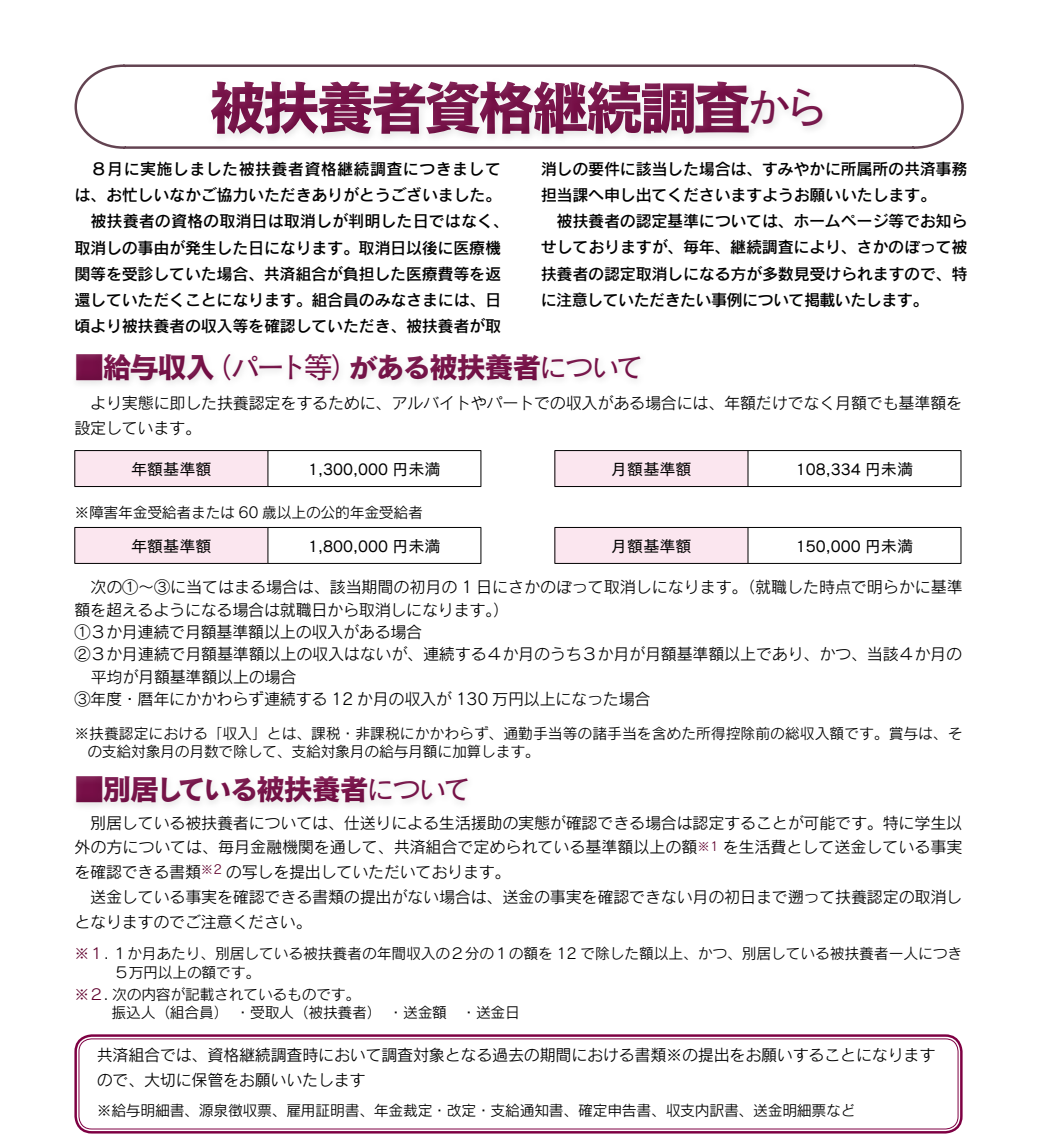
<style>
.page{position:relative;width:1042px;height:1141px;background:#fff}
.page>*{position:absolute;margin:0;border:0;box-sizing:border-box;transform-origin:0 0}
.t1{font:59.5px "Cezanne Pro N B";letter-spacing:-.095em;color:#770f47}
.t2{font:29.75px "Cezanne Pro N B";letter-spacing:-.08em;color:#770f47}
.t3{font:16.1px/24.8px "Rodin Pro N M";letter-spacing:-.015em;color:#000}
.t4{font:16.1px/26.1px "Rodin Pro N DB";letter-spacing:-.02em;color:#000}
.t5{font:16.1px "Cezanne Pro N M";color:#000}
.t6{font:14.88px/18.6px "Rodin Pro N M";letter-spacing:-.02em;color:#000}
.s1{font-family:"Cezanne Pro N M";font-size:45.85px}
.s2{font-family:"Cezanne Pro N M"}
.s3{color:#5f002d}
</style>
<div class="page">
<svg style="left:74px;top:64px;width:890px;height:85px"></svg>
<div style="left:74px;top:1034px;width:888px;height:100px;border:2px solid #7e0043;border-radius:16px"></div>
<div style="left:79px;top:1038px;width:879px;height:91px;border:1px solid #7e0043;border-radius:13px"></div>
<div style="left:201px;top:71px;width:626px;height:68px;background:#fff"></div>
<div style="left:205px;top:76px;width:627px;height:69px;background:#f9f9f9"></div>
<div style="left:69px;top:349px;width:580px;height:42px;background:#fbfbfb"></div>
<div style="left:69px;top:771px;width:408px;height:42px;background:#fbfbfb"></div>
<div style="left:75px;top:451px;width:193px;height:36px;background:#fbe6ef"></div>
<hr style="left:74px;top:450px;width:194px;height:1px;background:#000">
<hr style="left:74px;top:451px;width:1px;height:35px;background:#000">
<hr style="left:268px;top:450px;width:213px;height:1px;background:#000">
<hr style="left:268px;top:451px;width:1px;height:35px;background:#000">
<hr style="left:480px;top:451px;width:1px;height:35px;background:#000">
<hr style="left:74px;top:486px;width:194px;height:1px;background:#000">
<hr style="left:268px;top:486px;width:213px;height:1px;background:#000">
<div style="left:75px;top:527px;width:193px;height:36px;background:#fbe6ef"></div>
<hr style="left:74px;top:527px;width:194px;height:1px;background:#000">
<hr style="left:74px;top:528px;width:1px;height:35px;background:#000">
<hr style="left:268px;top:527px;width:213px;height:1px;background:#000">
<hr style="left:268px;top:528px;width:1px;height:35px;background:#000">
<hr style="left:480px;top:528px;width:1px;height:35px;background:#000">
<hr style="left:74px;top:563px;width:194px;height:1px;background:#000">
<hr style="left:268px;top:563px;width:213px;height:1px;background:#000">
<div style="left:555px;top:451px;width:193px;height:36px;background:#fbe6ef"></div>
<hr style="left:554px;top:450px;width:194px;height:1px;background:#000">
<hr style="left:554px;top:451px;width:1px;height:35px;background:#000">
<hr style="left:748px;top:450px;width:213px;height:1px;background:#000">
<hr style="left:747px;top:451px;width:1px;height:35px;background:#000">
<hr style="left:960px;top:451px;width:1px;height:35px;background:#000">
<hr style="left:554px;top:486px;width:194px;height:1px;background:#000">
<hr style="left:748px;top:486px;width:213px;height:1px;background:#000">
<div style="left:555px;top:527px;width:193px;height:36px;background:#fbe6ef"></div>
<hr style="left:554px;top:527px;width:194px;height:1px;background:#000">
<hr style="left:554px;top:528px;width:1px;height:35px;background:#000">
<hr style="left:748px;top:527px;width:213px;height:1px;background:#000">
<hr style="left:747px;top:528px;width:1px;height:35px;background:#000">
<hr style="left:960px;top:528px;width:1px;height:35px;background:#000">
<hr style="left:554px;top:563px;width:194px;height:1px;background:#000">
<hr style="left:748px;top:563px;width:213px;height:1px;background:#000">
<h1 class="t1" style="left:208px;top:70px;width:622px">被扶養者資格継続調査<span class="s1">から</span></h1>
<p class="t4" style="left:74px;top:156px;width:436px">　８月に実施しました被扶養者資格継続調査につきましては、お忙しいなかご協力いただきありがとうございました。　被扶養者の資格の取消日は取消しが判明した日ではなく、取消しの事由が発生した日になります。取消日以後に医療機関等を受診していた場合、共済組合が負担した医療費等を返還していただくことになります。組合員のみなさまには、日頃より被扶養者の収入等を確認していただき、被扶養者が取</p>
<p class="t4" style="left:541px;top:156px;width:428px">消しの要件に該当した場合は、すみやかに所属所の共済事務担当課へ申し出てくださいますようお願いいたします。<br>　被扶養者の認定基準については、ホームページ等でお知らせしておりますが、毎年、継続調査により、さかのぼって被扶養者の認定取消しになる方が多数見受けられますので、特に注意していただきたい事例について掲載いたします。</p>
<h2 class="t2" style="left:74px;top:349px;width:572px">■給与収入<span class="s2">（パート等）</span>がある被扶養者<span class="s2">について</span></h2>
<p class="t3" style="left:74px;top:390px;width:889px">　より実態に即した扶養認定をするために、アルバイトやパートでの収入がある場合には、年額だけでなく月額でも基準額を設定しています。</p>
<p class="t5" style="left:131px;top:459px;width:82px">年額基準額</p>
<p class="t5" style="left:308px;top:459px;width:134px">1,300,000 円未満</p>
<p class="t6" style="left:74px;top:503px;width:350px">※障害年金受給者または 60 歳以上の公的年金受給者</p>
<p class="t5" style="left:131px;top:535px;width:82px">年額基準額</p>
<p class="t5" style="left:308px;top:535px;width:134px">1,800,000 円未満</p>
<p class="t5" style="left:611px;top:459px;width:82px">月額基準額</p>
<p class="t5" style="left:796px;top:459px;width:119px">108,334 円未満</p>
<p class="t5" style="left:611px;top:535px;width:82px">月額基準額</p>
<p class="t5" style="left:796px;top:535px;width:119px">150,000 円未満</p>
<p class="t3" style="left:74px;top:574px;width:890px">　次の①～③に当てはまる場合は、該当期間の初月の 1 日にさかのぼって取消しになります。（就職した時点で明らかに基準</p>
<p class="t3" style="left:74px;top:597px;width:436px">額を超えるようになる場合は就職日から取消しになります。）</p>
<p class="t3" style="left:74px;top:619px;width:349px">①３か月連続で月額基準額以上の収入がある場合</p>
<p class="t3" style="left:74px;top:641px;width:889px">②３か月連続で月額基準額以上の収入はないが、連続する４か月のうち３か月が月額基準額以上であり、かつ、当該４か月の</p>
<p class="t3" style="left:91px;top:664px;width:207px">平均が月額基準額以上の場合</p>
<p class="t3" style="left:74px;top:686px;width:578px">③年度・暦年にかかわらず連続する 12 か月の収入が 130 万円以上になった場合</p>
<p class="t6" style="left:87px;top:723px;width:877px;text-indent:-13px">※扶養認定における「収入」とは、課税・非課税にかかわらず、通勤手当等の諸手当を含めた所得控除前の総収入額です。賞与は、その支給対象月の月数で除して、支給対象月の給与月額に加算します。</p>
<h2 class="t2" style="left:74px;top:770px;width:399px">■別居している被扶養者<span class="s2">について</span></h2>
<p class="t3" style="left:74px;top:809px;width:889px">　別居している被扶養者については、仕送りによる生活援助の実態が確認できる場合は認定することが可能です。特に学生以外の方については、毎月金融機関を通して、共済組合で定められている基準額以上の額<sup>※1</sup> を生活費として送金している事実を確認できる書類<sup>※2</sup> の写しを提出していただいております。<br>　送金している事実を確認できる書類の提出がない場合は、送金の事実を確認できない月の初日まで遡って扶養認定の取消しとなりますのでご注意ください。</p>
<p class="t6" style="left:114px;top:944px;width:849px;text-indent:-40px"><span class="s3">※１</span>. １か月あたり、別居している被扶養者の年間収入の２分の１の額を 12 で除した額以上、かつ、別居している被扶養者一人につき<br>５万円以上の額です。</p>
<p class="t6" style="left:74px;top:984px;width:447px"><span class="s3">※２</span>. 次の内容が記載されているものです。<br>　　　振込人（組合員）　・受取人（被扶養者）　・送金額　・送金日</p>
<p class="t3" style="left:97px;top:1042px;width:840px">共済組合では、資格継続調査時において調査対象となる過去の期間における書類※の提出をお願いすることになりますので、大切に保管をお願いいたします</p>
<p class="t6" style="left:97px;top:1100px;width:760px">※給与明細書、源泉徴収票、雇用証明書、年金裁定・改定・支給通知書、確定申告書、収支内訳書、送金明細票など</p>
</div>
